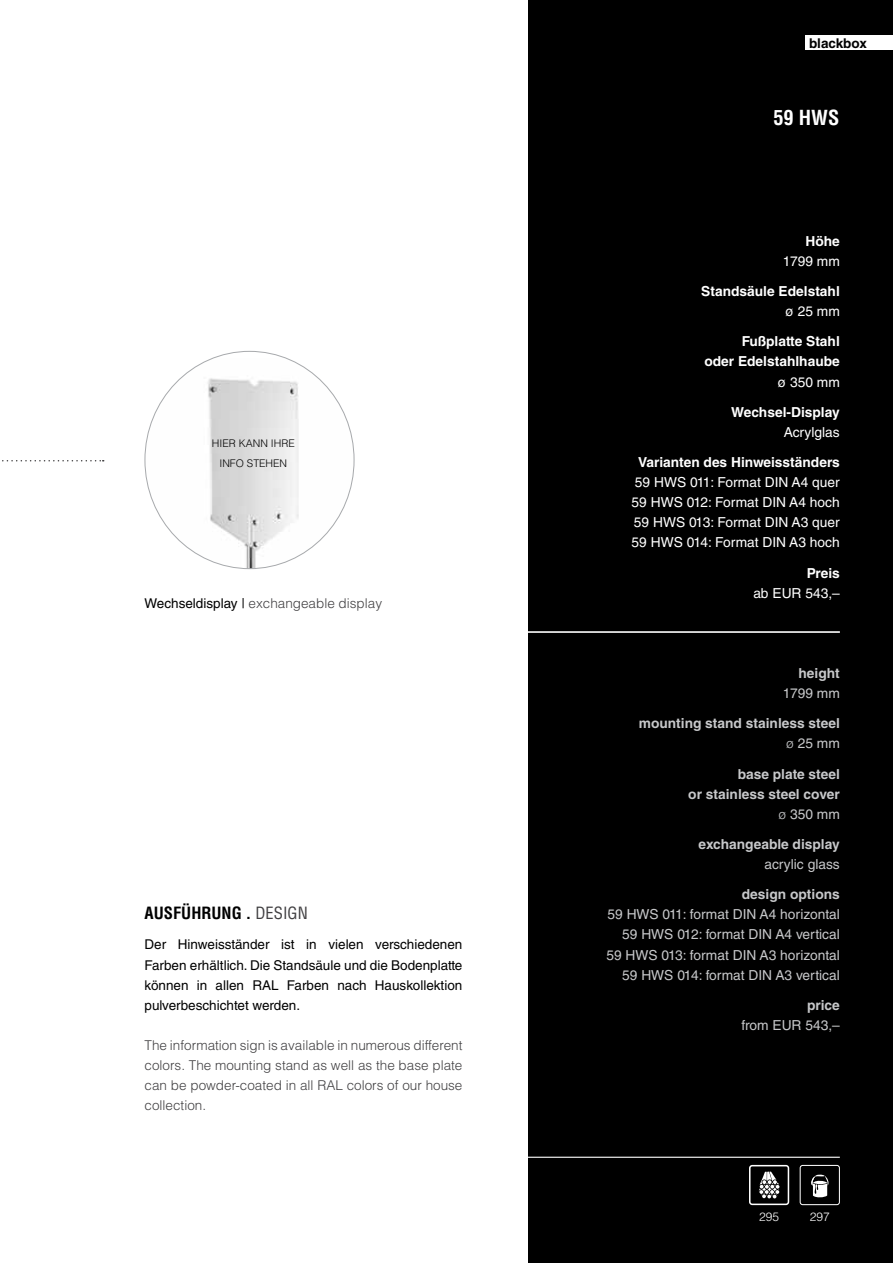
<style>
.page{position:relative;width:893px;height:1263px;background:#fff}
.page>*{position:absolute;margin:0;border:0;box-sizing:border-box;transform-origin:0 0}
.t1{font:700 condensed 20.25px "Helvetica LT Std";color:#fff}
.t2{font:700 condensed 16.5px "Helvetica LT Std";color:#000}
.t3{font:13.8px/20.1px "Helvetica LT Std";color:#c7c8ca;text-align:right}
.t4{font:13.8px/20.1px "Helvetica LT Std";color:#fff;text-align:justify}
.t5{font:700 13.8px/20.1px "Helvetica LT Std";color:#c7c8ca;text-align:right}
.t6{font:700 13.8px/20.1px "Helvetica LT Std";color:#fff;text-align:right}
.t7{font:300 13.5px/20.1px "Helvetica LT Std";color:#414042;text-align:justify}
.t8{font:13.5px/20.1px "Helvetica LT Std";color:#000;text-align:justify}
.t9{font:700 13.5px "Helvetica LT Std";color:#000}
.t10{font:300 12px "Helvetica LT Std";color:#fff}
.t11{font:300 10.5px/20.1px "Helvetica LT Std";color:#000;text-align:center}
.s1{font-weight:400;color:#000}
.s2{font-weight:400;color:#414042}
.s3{font-family:"Univers LT Std";font-weight:300}
.s4{font-weight:400}
</style>
<div class="page">
<div style="left:529px;top:0;width:364px;height:1263px;background:#000"></div>
<div style="left:806px;top:35px;width:87px;height:15px;background:#fff"></div>
<hr style="left:528px;top:1157px;width:312px;height:1px;background:#fff">
<hr style="left:528px;top:631px;width:312px;height:2px;background:#fff">
<svg style="left:800px;top:1165px;width:40px;height:40px"></svg>
<div style="left:749px;top:1165px;width:40px;height:40px;border:2px solid #fff;border-radius:3px"></div>
<svg style="left:759px;top:1171px;width:20px;height:27px"></svg>
<img style="left:145px;top:359px;width:209px;height:210px">
<svg style="left:2px;top:460px;width:102px;height:1px"></svg>
<p class="t11" style="left:212px;top:433px;width:84px">HIER KANN IHRE<br>INFO STEHEN</p>
<p class="t7" style="left:145px;top:593px;width:239px"><span class="s1">Wechseldisplay |</span> exchangeable display</p>
<p class="t2" style="left:145px;top:903px;width:165px">AUSFÜHRUNG . <span class="s2">DESIGN</span></p>
<p class="t8" style="left:145px;top:935px;width:319px">Der Hinweisständer ist in vielen verschiedenen Farben erhältlich. Die Standsäule und die Bodenplatte können in allen RAL Farben nach Hauskollektion pulverbeschichtet werden.</p>
<p class="t7" style="left:145px;top:1035px;width:319px">The information sign is available in numerous different colors. The mounting stand as well as the base plate can be powder-coated in all RAL colors of our house collection.</p>
<p class="t9" style="left:809px;top:35px;width:59px">blackbox</p>
<h1 class="t1" style="left:773px;top:105px;width:67px">59 HWS</h1>
<p class="t6" style="left:805px;top:231px;width:36px">Höhe</p>
<p class="t4" style="left:783px;top:251px;width:58px">1799 mm</p>
<p class="t6" style="left:701px;top:281px;width:140px">Standsäule Edelstahl</p>
<p class="t4" style="left:785px;top:301px;width:56px">ø 25 mm</p>
<p class="t6" style="left:704px;top:331px;width:137px">Fußplatte Stahl<br>oder Edelstahlhaube</p>
<p class="t4" style="left:778px;top:372px;width:63px">ø 350 mm</p>
<p class="t6" style="left:731px;top:402px;width:110px">Wechsel-Display</p>
<p class="t4" style="left:784px;top:422px;width:57px">Acrylglas</p>
<p class="t6" style="left:638px;top:452px;width:203px">Varianten des Hinweisständers</p>
<p class="t4" style="left:632px;top:472px;width:210px">59 HWS 011: Format DIN A4 quer 59 HWS 012: Format DIN A4 hoch 59 HWS 013: Format DIN A3 quer 59 HWS 014: Format DIN A3 hoch</p>
<p class="t6" style="left:807px;top:562px;width:35px">Preis</p>
<p class="t4" style="left:753px;top:583px;width:88px">ab EUR 543,–</p>
<p class="t5" style="left:798px;top:663px;width:43px">height</p>
<p class="t3" style="left:783px;top:683px;width:58px">1799 mm</p>
<p class="t5" style="left:639px;top:713px;width:203px">mounting stand stainless steel <span class="s3">ø</span> <span class="s4">25 mm</span></p>
<p class="t5" style="left:688px;top:763px;width:153px">base plate steel<br>or stainless steel cover <span class="s3">ø</span> <span class="s4">350 mm</span></p>
<p class="t5" style="left:699px;top:834px;width:143px">exchangeable display</p>
<p class="t3" style="left:764px;top:854px;width:77px">acrylic glass</p>
<p class="t5" style="left:742px;top:884px;width:99px">design options</p>
<p class="t3" style="left:606px;top:904px;width:235px">59 HWS 011: format DIN A4 horizontal 59 HWS 012: format DIN A4 vertical 59 HWS 013: format DIN A3 horizontal 59 HWS 014: format DIN A3 vertical</p>
<p class="t5" style="left:807px;top:995px;width:34px">price</p>
<p class="t3" style="left:741px;top:1015px;width:100px">from EUR 543,–</p>
<p class="t10" style="left:759px;top:1209px;width:22px">295</p>
<p class="t10" style="left:810px;top:1209px;width:22px">297</p>
</div>
